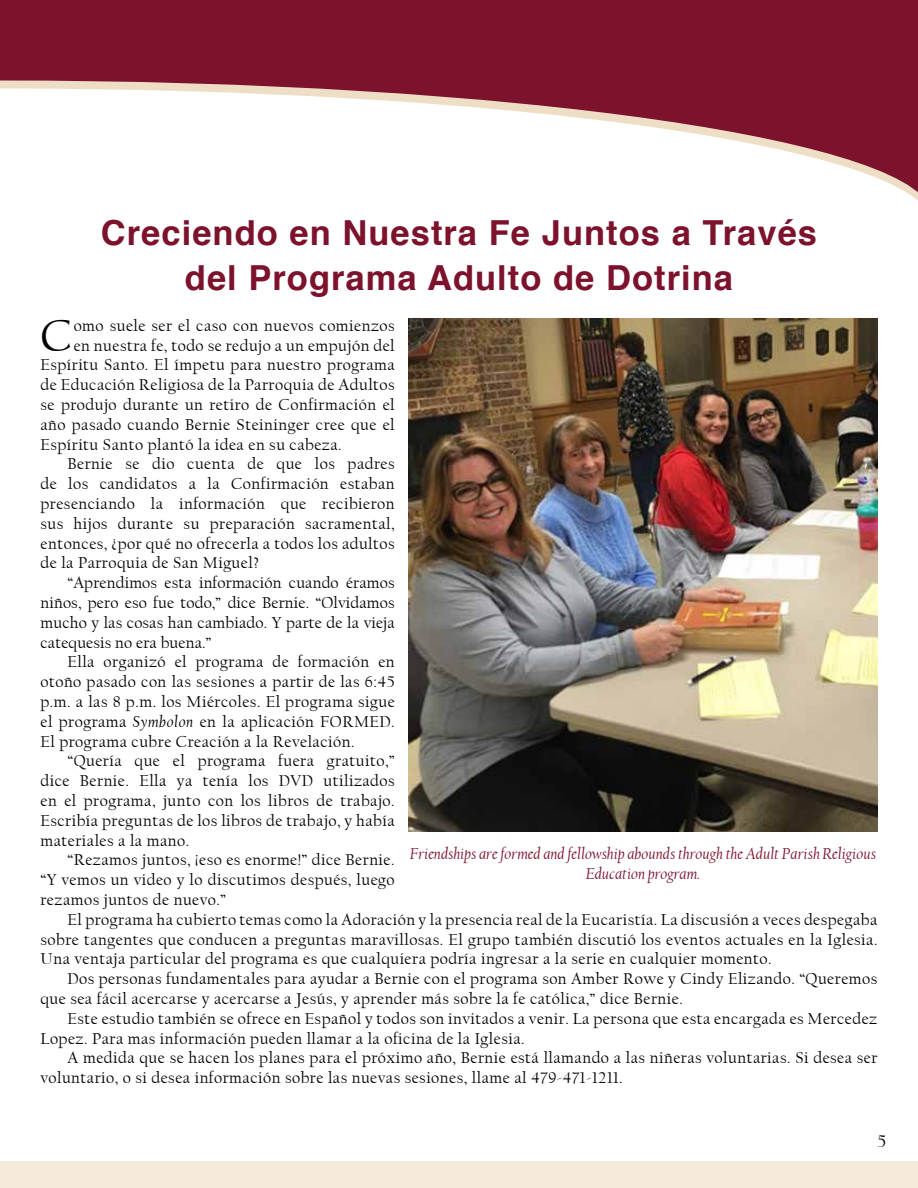
<style>
.page{position:relative;width:918px;height:1188px;background:#fff}
.page>*{position:absolute;margin:0;border:0;box-sizing:border-box;transform-origin:0 0}
.t1{font:46.35px "Californian FB";color:#000}
.t2{font:700 34.5px/45px "Helvetica";letter-spacing:.03em;color:#7d122d;text-align:center}
.t3{font:18px "Californian FB";color:#000}
.t4{font:16.5px "Californian FB";letter-spacing:.03em;color:#000}
.t5{font:16.5px "Californian FB";letter-spacing:.01em;color:#000}
.t6{font:italic 16.5px/19.8px "Californian FB";color:#7d122d;text-align:center}
.s1{font-style:italic}
</style>
<div class="page">
<div style="left:0;top:0;width:918px;height:81px;background:#7d122d"></div>
<svg style="left:0;top:81px;width:918px;height:120px"></svg>
<div style="left:0;top:1161px;width:918px;height:27px;background:#f4e9da"></div>
<img style="left:408px;top:318px;width:470px;height:514px">
<h2 class="t2" style="left:101px;top:211px;width:718px">Creciendo en Nuestra Fe Juntos a Través del Programa Adulto de Dotrina</h2>
<h1 class="t1" style="left:40px;top:310px;width:33px">C</h1>
<p class="t4" style="left:74px;top:316px;width:323px">omo suele ser el caso con nuevos comienzos</p>
<p class="t4" style="left:74px;top:336px;width:322px">en nuestra fe, todo se redujo a un empujón del</p>
<p class="t4" style="left:40px;top:356px;width:356px">Espíritu Santo. El ímpetu para nuestro programa</p>
<p class="t4" style="left:40px;top:376px;width:356px">de Educación Religiosa de la Parroquia de Adultos</p>
<p class="t4" style="left:40px;top:395px;width:356px">se produjo durante un retiro de Confirmación el</p>
<p class="t4" style="left:40px;top:415px;width:356px">año pasado cuando Bernie Steininger cree que el</p>
<p class="t4" style="left:40px;top:435px;width:303px">Espíritu Santo plantó la idea en su cabeza.</p>
<p class="t4" style="left:67px;top:455px;width:329px">Bernie se dio cuenta de que los padres</p>
<p class="t4" style="left:40px;top:475px;width:356px">de los candidatos a la Confirmación estaban</p>
<p class="t4" style="left:40px;top:494px;width:356px">presenciando la información que recibieron</p>
<p class="t4" style="left:40px;top:514px;width:356px">sus hijos durante su preparación sacramental,</p>
<p class="t4" style="left:40px;top:534px;width:356px">entonces, ¿por qué no ofrecerla a todos los adultos</p>
<p class="t4" style="left:40px;top:554px;width:220px">de la Parroquia de San Miguel?</p>
<p class="t5" style="left:67px;top:574px;width:329px">“Aprendimos esta información cuando éramos</p>
<p class="t5" style="left:40px;top:593px;width:356px">niños, pero eso fue todo,” dice Bernie. “Olvidamos</p>
<p class="t5" style="left:40px;top:613px;width:356px">mucho y las cosas han cambiado. Y parte de la vieja</p>
<p class="t5" style="left:40px;top:633px;width:173px">catequesis no era buena.”</p>
<p class="t4" style="left:67px;top:653px;width:329px">Ella organizó el programa de formación en</p>
<p class="t4" style="left:40px;top:673px;width:356px">otoño pasado con las sesiones a partir de las 6:45</p>
<p class="t4" style="left:40px;top:692px;width:356px">p.m. a las 8 p.m. los Miércoles. El programa sigue</p>
<p class="t4" style="left:40px;top:712px;width:356px">el programa <span class="s1">Symbolon</span> en la aplicación FORMED.</p>
<p class="t4" style="left:40px;top:732px;width:316px">El programa cubre Creación a la Revelación.</p>
<p class="t4" style="left:67px;top:752px;width:329px">“Quería que el programa fuera gratuito,”</p>
<p class="t4" style="left:40px;top:772px;width:356px">dice Bernie. Ella ya tenía los DVD utilizados</p>
<p class="t4" style="left:40px;top:791px;width:356px">en el programa, junto con los libros de trabajo.</p>
<p class="t4" style="left:40px;top:811px;width:356px">Escribía preguntas de los libros de trabajo, y había</p>
<p class="t4" style="left:40px;top:831px;width:150px">materiales a la mano.</p>
<p class="t4" style="left:67px;top:851px;width:329px">“Rezamos juntos, ¡eso es enorme!” dice Bernie.</p>
<p class="t4" style="left:40px;top:871px;width:356px">“Y vemos un video y lo discutimos después, luego</p>
<p class="t4" style="left:40px;top:890px;width:187px">rezamos juntos de nuevo.”</p>
<p class="t4" style="left:67px;top:910px;width:811px">El programa ha cubierto temas como la Adoración y la presencia real de la Eucaristía. La discusión a veces despegaba</p>
<p class="t4" style="left:40px;top:930px;width:839px">sobre tangentes que conducen a preguntas maravillosas. El grupo también discutió los eventos actuales en la Iglesia.</p>
<p class="t4" style="left:40px;top:950px;width:733px">Una ventaja particular del programa es que cualquiera podría ingresar a la serie en cualquier momento.</p>
<p class="t4" style="left:67px;top:970px;width:811px">Dos personas fundamentales para ayudar a Bernie con el programa son Amber Rowe y Cindy Elizando. “Queremos</p>
<p class="t4" style="left:40px;top:989px;width:644px">que sea fácil acercarse y acercarse a Jesús, y aprender más sobre la fe católica,” dice Bernie.</p>
<p class="t4" style="left:67px;top:1009px;width:811px">Este estudio también se ofrece en Español y todos son invitados a venir. La persona que esta encargada es Mercedez</p>
<p class="t4" style="left:40px;top:1029px;width:486px">Lopez. Para mas información pueden llamar a la oficina de la Iglesia.</p>
<p class="t4" style="left:67px;top:1049px;width:811px">A medida que se hacen los planes para el próximo año, Bernie está llamando a las niñeras voluntarias. Si desea ser</p>
<p class="t4" style="left:40px;top:1069px;width:584px">voluntario, o si desea información sobre las nuevas sesiones, llame al 479-471-1211.</p>
<p class="t6" style="left:410px;top:844px;width:468px">Friendships are formed and fellowship abounds through the Adult Parish Religious<br>Education program.</p>
<p class="t3" style="left:878px;top:1132px;width:10px">5</p>
</div>
